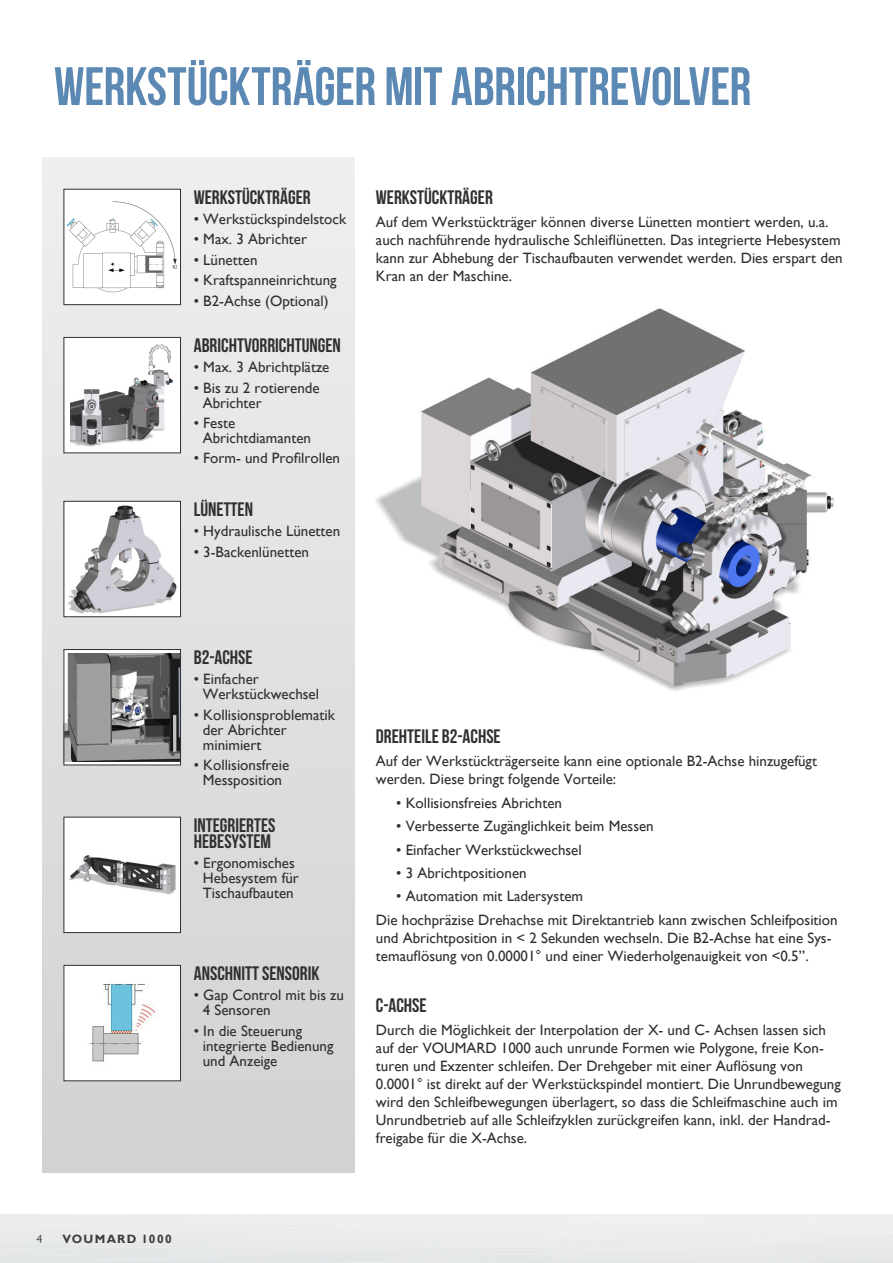
<style>
.page{position:relative;width:893px;height:1263px;background:#fff}
.page>*{position:absolute;margin:0;border:0;box-sizing:border-box;transform-origin:0 0}
.t1{font:54px "Bebas Neue";letter-spacing:-.005em;color:#5c89b4}
.t2{font:19.5px/16.5px "Bebas Neue";color:#312f30}
.t3{font:15px/18px "Gill Sans";color:#312f30}
.t4{font:700 12px "Gill Sans";letter-spacing:.105em;color:#3e3e3f}
.t5{font:12px "Gill Sans Nova";color:#3e3e3f}
</style>
<div class="page">
<div style="left:42px;top:157px;width:313px;height:1015px;background:linear-gradient(to bottom,#efeff0,#d0d1d3)"></div>
<div style="left:64px;top:189px;width:117px;height:116px;background:#fff"></div>
<img style="left:67px;top:201px;width:110px;height:92px">
<div style="left:64px;top:189px;width:117px;height:116px;border:1px solid #312f30"></div>
<div style="left:64px;top:337px;width:117px;height:116px;background:#fff"></div>
<img style="left:71px;top:344px;width:102px;height:103px">
<div style="left:64px;top:337px;width:117px;height:116px;border:1px solid #312f30"></div>
<div style="left:64px;top:501px;width:117px;height:116px;background:#fff"></div>
<img style="left:67px;top:505px;width:110px;height:108px">
<div style="left:64px;top:501px;width:117px;height:116px;border:1px solid #312f30"></div>
<svg style="left:66px;top:651px;width:113px;height:112px"></svg>
<img style="left:66px;top:653px;width:113px;height:108px">
<div style="left:64px;top:649px;width:117px;height:116px;border:1px solid #312f30"></div>
<div style="left:64px;top:817px;width:117px;height:115px;background:#fff"></div>
<img style="left:69px;top:855px;width:107px;height:40px">
<div style="left:64px;top:817px;width:117px;height:116px;border:1px solid #312f30"></div>
<img style="left:66px;top:967px;width:113px;height:112px">
<div style="left:64px;top:965px;width:117px;height:116px;border:1px solid #312f30"></div>
<img style="left:375px;top:308px;width:459px;height:383px">
<p class="t1" style="left:54px;top:57px;width:699px">WERKSTÜCKTRÄGER MIT ABRICHTREVOLVER</p>
<p class="t2" style="left:194px;top:188px;width:118px">WERKSTÜCKTRÄGER</p>
<p class="t3" style="left:194px;top:210px;width:154px">• Werkstückspindelstock</p>
<p class="t3" style="left:194px;top:230px;width:115px">• Max. 3 Abrichter</p>
<p class="t3" style="left:194px;top:251px;width:65px">• Lünetten</p>
<p class="t3" style="left:194px;top:271px;width:144px">• Kraftspanneinrichtung</p>
<p class="t3" style="left:194px;top:291px;width:136px">• B2-Achse (Optional)</p>
<p class="t2" style="left:194px;top:337px;width:149px">ABRICHTVORRICHTUNGEN</p>
<p class="t3" style="left:194px;top:358px;width:137px">• Max. 3 Abrichtplätze</p>
<p class="t3" style="left:203px;top:380px;width:118px;line-height:15px;text-indent:-9px">• Bis zu 2 rotierende<br>Abrichter</p>
<p class="t3" style="left:203px;top:415px;width:110px;line-height:15px;text-indent:-9px">• Feste<br>Abrichtdiamanten</p>
<p class="t3" style="left:194px;top:449px;width:148px">• Form- und Profilrollen</p>
<p class="t2" style="left:194px;top:500px;width:61px">LÜNETTEN</p>
<p class="t3" style="left:194px;top:522px;width:148px">• Hydraulische Lünetten</p>
<p class="t3" style="left:194px;top:542px;width:117px">• 3-Backenlünetten</p>
<p class="t2" style="left:376px;top:188px;width:118px">WERKSTÜCKTRÄGER</p>
<p class="t3" style="left:376px;top:213px;width:468px">Auf dem Werkstückträger können diverse Lünetten montiert werden, u.a. auch nachführende hydraulische Schleiflünetten. Das integrierte Hebesystem kann zur Abhebung der Tischaufbauten verwendet werden. Dies erspart den Kran an der Maschine.</p>
<p class="t2" style="left:194px;top:649px;width:60px">B2-ACHSE</p>
<p class="t3" style="left:203px;top:672px;width:118px;line-height:15px;text-indent:-9px">• Einfacher<br>Werkstückwechsel</p>
<p class="t3" style="left:203px;top:707px;width:134px;line-height:15px;text-indent:-9px">• Kollisionsproblematik der Abrichter minimiert</p>
<p class="t3" style="left:194px;top:757px;width:97px;line-height:15px;text-align:center">• Kollisionsfreie<br>Messposition</p>
<p class="t2" style="left:194px;top:816px;width:83px">INTEGRIERTES<br>HEBESYSTEM</p>
<p class="t3" style="left:203px;top:856px;width:98px;line-height:15px;text-indent:-9px">• Ergonomisches<br>Hebesystem für<br>Tischaufbauten</p>
<p class="t2" style="left:194px;top:964px;width:127px">ANSCHNITT SENSORIK</p>
<p class="t3" style="left:203px;top:987px;width:143px;line-height:15px;text-indent:-9px">• Gap Control mit bis zu<br>4 Sensoren</p>
<p class="t3" style="left:203px;top:1023px;width:132px;line-height:15px;text-indent:-9px">• In die Steuerung integrierte Bedienung und Anzeige</p>
<p class="t2" style="left:376px;top:728px;width:126px">DREHTEILE B2-ACHSE</p>
<p class="t3" style="left:376px;top:752px;width:443px">Auf der Werkstückträgerseite kann eine optionale B2-Achse hinzugefügt werden. Diese bringt folgende Vorteile:</p>
<p class="t3" style="left:396px;top:793px;width:167px">• Kollisionsfreies Abrichten</p>
<p class="t3" style="left:396px;top:817px;width:259px">• Verbesserte Zugänglichkeit beim Messen</p>
<p class="t3" style="left:396px;top:840px;width:187px">• Einfacher Werkstückwechsel</p>
<p class="t3" style="left:396px;top:864px;width:132px">• 3 Abrichtpositionen</p>
<p class="t3" style="left:396px;top:887px;width:188px">• Automation mit Ladersystem</p>
<p class="t3" style="left:376px;top:910px;width:463px">Die hochpräzise Drehachse mit Direktantrieb kann zwischen Schleifposition und Abrichtposition in &lt; 2 Sekunden wechseln. Die B2-Achse hat eine Sys&shy;temauflösung von 0.00001° und einer Wiederholgenauigkeit von &lt;0.5’’.</p>
<p class="t2" style="left:376px;top:996px;width:52px">C-ACHSE</p>
<p class="t3" style="left:376px;top:1021px;width:466px">Durch die Möglichkeit der Interpolation der X- und C- Achsen lassen sich auf der VOUMARD 1000 auch unrunde Formen wie Polygone, freie Kon&shy;turen und Exzenter schleifen. Der Drehgeber mit einer Auflösung von 0.0001° ist direkt auf der Werkstückspindel montiert. Die Unrundbewegung wird den Schleifbewegungen überlagert, so dass die Schleifmaschine auch im Unrundbetrieb auf alle Schleifzyklen zurückgreifen kann, inkl. der Handrad&shy;freigabe für die X-Achse.</p>
<p class="t5" style="left:36px;top:1231px;width:7px">4</p>
<p class="t4" style="left:62px;top:1231px;width:111px">VOUMARD 1000</p>
</div>
